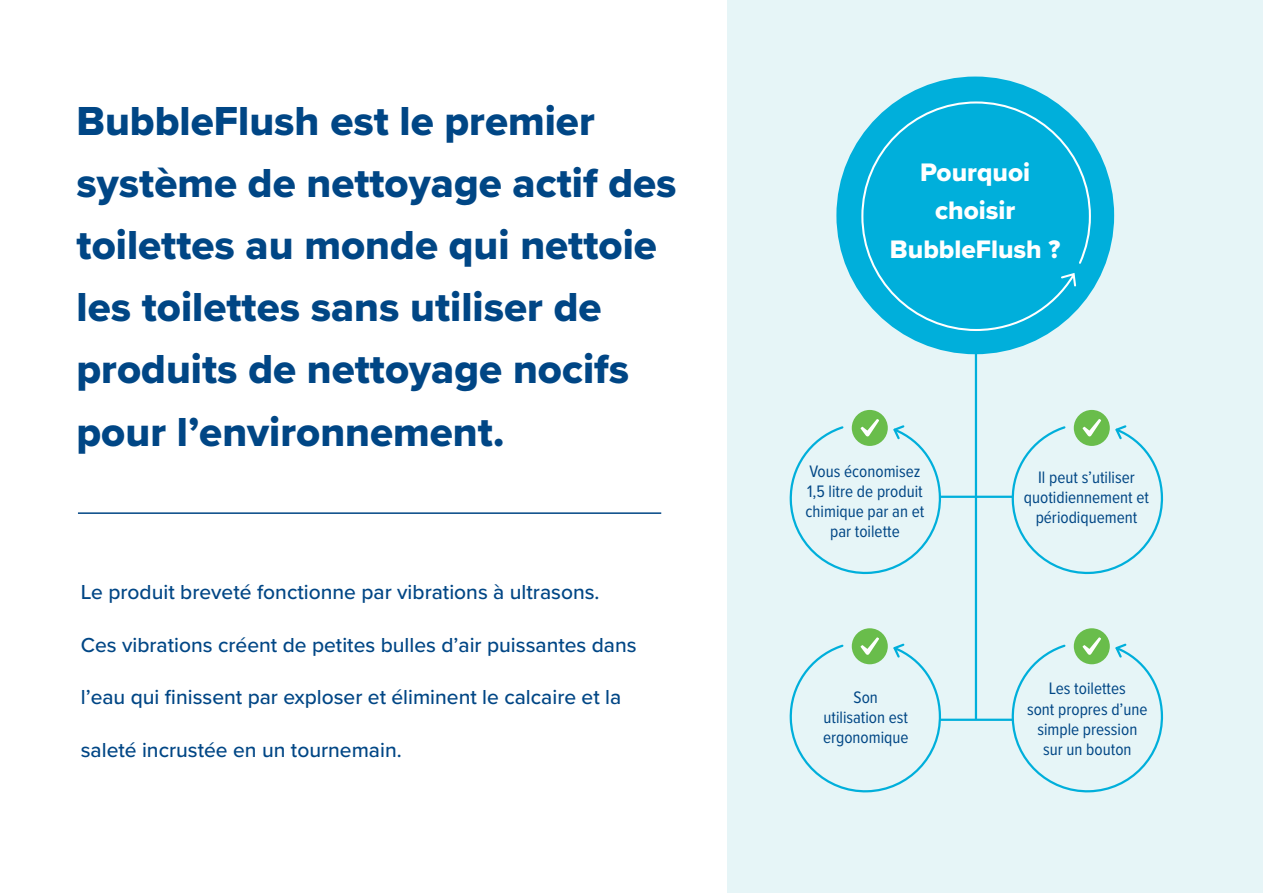
<style>
.page{position:relative;width:1263px;height:893px;background:#fff}
.page>*{position:absolute;margin:0;border:0;box-sizing:border-box;transform-origin:0 0}
.t1{font:42px/62.2px "Proxima Nova Extrabld";color:#004685}
.t2{font:26.25px/38.2px "Proxima Nova Extrabld";color:#fff;text-align:center}
.t3{font:500 21px "Proxima Nova";color:#004685}
.t4{font:17.25px/20.1px "Proxima Nova Cond";color:#004685;text-align:center}
</style>
<div class="page">
<div style="left:727px;top:0;width:536px;height:893px;background:#e6f5f7"></div>
<div style="left:836px;top:77px;width:278px;height:277px;background:#00afdb;border-radius:50%"></div>
<svg style="left:860px;top:100px;width:232px;height:232px"></svg>
<hr style="left:975px;top:346px;width:2px;height:374px;background:#00afdb">
<hr style="left:940px;top:719px;width:72px;height:2px;background:#00afdb">
<hr style="left:940px;top:496px;width:72px;height:2px;background:#00afdb">
<div style="left:852px;top:410px;width:36px;height:36px;background:#69bd4b;border-radius:50%"></div>
<svg style="left:790px;top:419px;width:152px;height:155px"></svg>
<div style="left:852px;top:628px;width:36px;height:36px;background:#69bd4b;border-radius:50%"></div>
<svg style="left:790px;top:637px;width:152px;height:155px"></svg>
<div style="left:1074px;top:410px;width:36px;height:36px;background:#69bd4b;border-radius:50%"></div>
<svg style="left:1012px;top:419px;width:152px;height:155px"></svg>
<div style="left:1074px;top:628px;width:36px;height:36px;background:#69bd4b;border-radius:50%"></div>
<svg style="left:1012px;top:637px;width:152px;height:155px"></svg>
<hr style="left:78px;top:512px;width:583px;height:2px;background:#004685">
<p class="t1" style="left:77px;top:89px;width:601px">BubbleFlush est le premier système de nettoyage actif des toilettes au monde qui nettoie les toilettes sans utiliser de produits de nettoyage nocifs pour l’environnement.</p>
<p class="t3" style="left:81px;top:576px;width:520px">Le produit breveté fonctionne par vibrations à ultrasons.</p>
<p class="t3" style="left:81px;top:629px;width:557px">Ces vibrations créent de petites bulles d’air puissantes dans</p>
<p class="t3" style="left:81px;top:681px;width:542px">l’eau qui finissent par exploser et éliminent le calcaire et la</p>
<p class="t3" style="left:81px;top:734px;width:322px">saleté incrustée en un tournemain.</p>
<p class="t2" style="left:890px;top:153px;width:172px">Pourquoi choisir<br>BubbleFlush ?</p>
<p class="t4" style="left:805px;top:461px;width:120px">Vous économisez<br>1,5 litre de produit chimique par an et par toilette</p>
<p class="t4" style="left:823px;top:686px;width:87px">Son utilisation est ergonomique</p>
<p class="t4" style="left:1024px;top:466px;width:127px">Il peut s’utiliser quotidiennement et périodiquement</p>
<p class="t4" style="left:1027px;top:678px;width:122px">Les toilettes<br>sont propres d’une simple pression sur un bouton</p>
</div>
